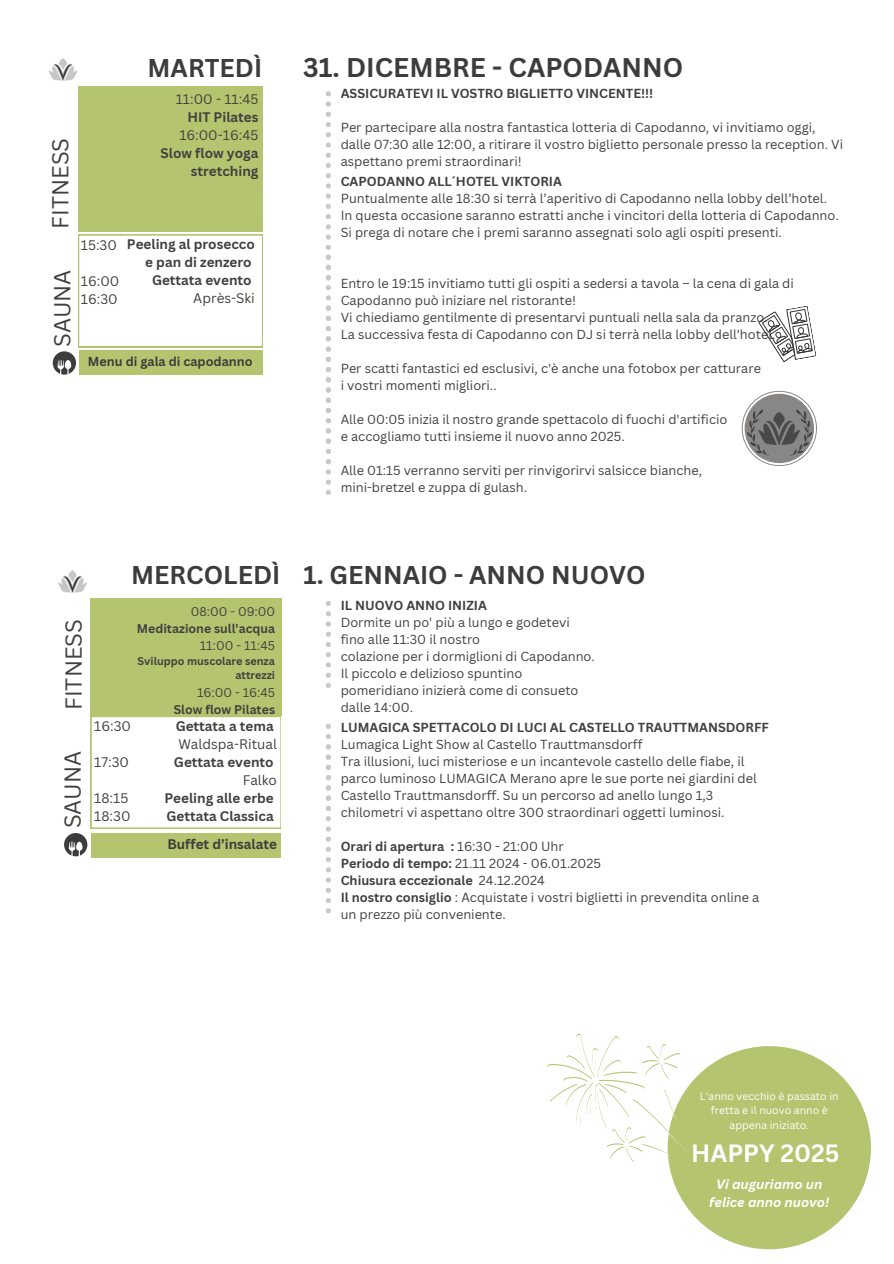
<style>
.page{position:relative;width:894px;height:1264px;background:#fff}
.page>*{position:absolute;margin:0;border:0;box-sizing:border-box;transform-origin:0 0}
.t1{font:700 26.4px "Canva Sans";color:#3d3c3c}
.t2{font:700 25.05px "Canva Sans";color:#3d3c3c}
.t3{font:700 24.45px "Canva Sans";color:#fff}
.t4{font:22.5px "Canva Sans";color:#42403e}
.t5{font:700 13.5px/18px "Canva Sans";color:#42403e;text-align:right}
.t6{font:13.5px/18px "Canva Sans";color:#42403e}
.t7{font:700 13.5px "Canva Sans";color:#3d3c3c}
.t8{font:italic 700 13.2px/17.5px "Canva Sans";color:#fff;text-align:center}
.t9{font:12.75px/17px "Canva Sans";color:#42403e}
.t10{font:700 12.75px "Canva Sans";color:#42403e}
.t11{font:700 12.6px "Canva Sans";color:#3d3c3c}
.t12{font:700 12.3px "Canva Sans";color:#42403e}
.t13{font:12.3px "Canva Sans";color:#42403e}
.t14{font:700 10.8px/14.4px "Canva Sans";color:#42403e;text-align:right}
.t15{font:10.5px/14.4px "Canva Sans";color:#fff;text-align:center}
.s1{font-weight:400}
.s2{font-weight:700}
</style>
<div class="page">
<div style="left:78px;top:86px;width:184px;height:145px;background:#b5c46f"></div>
<img style="left:48px;top:58px;width:30px;height:23px">
<svg style="left:326px;top:153px;width:5px;height:35px"></svg>
<svg style="left:326px;top:91px;width:5px;height:56px"></svg>
<svg style="left:53px;top:234px;width:210px;height:140px"></svg>
<div style="left:667px;top:1046px;width:203px;height:203px;background:#b5c46f;border-radius:50%"></div>
<svg style="left:547px;top:1033px;width:144px;height:141px"></svg>
<svg style="left:741px;top:391px;width:75px;height:75px"></svg>
<img style="left:757px;top:411px;width:43px;height:34px">
<svg style="left:758px;top:306px;width:58px;height:56px"></svg>
<div style="left:90px;top:598px;width:191px;height:118px;background:#b5c46f"></div>
<img style="left:58px;top:570px;width:29px;height:23px">
<div style="left:91px;top:833px;width:189px;height:24px;background:#b5c46f"></div>
<svg style="left:64px;top:716px;width:217px;height:140px"></svg>
<svg style="left:326px;top:601px;width:5px;height:35px"></svg>
<svg style="left:326px;top:642px;width:5px;height:35px"></svg>
<svg style="left:326px;top:683px;width:5px;height:209px"></svg>
<svg style="left:326px;top:898px;width:5px;height:16px"></svg>
<svg style="left:326px;top:194px;width:5px;height:157px"></svg>
<svg style="left:326px;top:357px;width:5px;height:35px"></svg>
<svg style="left:326px;top:398px;width:5px;height:86px"></svg>
<svg style="left:326px;top:490px;width:5px;height:5px"></svg>
<h4 class="t4" style="left:44px;top:229px;width:92px;rotate:-90deg">FITNESS</h4>
<p class="t4" style="left:46px;top:347px;width:79px;rotate:-90deg">SAUNA</p>
<h5 class="t2" style="left:147px;top:50px;width:116px">MARTEDÌ</h5>
<h5 class="t1" style="left:303px;top:48px;width:381px">31. DICEMBRE - CAPODANNO</h5>
<p class="t5" style="left:160px;top:89px;width:99px"><span class="s1">11:00 - 11:45<br></span>HIT Pilates<br><span class="s1">16:00-16:45<br></span>Slow flow yoga stretching</p>
<h2 class="t6" style="left:81px;top:236px;width:38px">15:30</h2>
<h5 class="t6" style="left:81px;top:272px;width:40px">16:00<br>16:30</h5>
<h1 class="t5" style="left:127px;top:235px;width:129px">Peeling al prosecco e pan di zenzero<br>Gettata evento</h1>
<h5 class="t6" style="left:193px;top:289px;width:63px">Après-Ski</h5>
<h1 class="t11" style="left:88px;top:353px;width:166px">Menu di gala di capodanno</h1>
<p class="t10" style="left:340px;top:84px;width:314px">ASSICURATEVI IL VOSTRO BIGLIETTO VINCENTE!!!</p>
<p class="t9" style="left:340px;top:118px;width:503px">Per partecipare alla nostra fantastica lotteria di Capodanno, vi invitiamo oggi, dalle 07:30 alle 12:00, a ritirare il vostro biglietto personale presso la reception. Vi aspettano premi straordinari!</p>
<p class="t10" style="left:340px;top:172px;width:222px">CAPODANNO ALL´HOTEL VIKTORIA</p>
<p class="t9" style="left:340px;top:190px;width:499px">Puntualmente alle 18:30 si terrà l’aperitivo di Capodanno nella lobby dell’hotel.<br>In questa occasione saranno estratti anche i vincitori della lotteria di Capodanno.<br>Si prega di notare che i premi saranno assegnati solo agli ospiti presenti.</p>
<p class="t9" style="left:340px;top:275px;width:454px">Entro le 19:15 invitiamo tutti gli ospiti a sedersi a tavola – la cena di gala di Capodanno può iniziare nel ristorante!<br>Vi chiediamo gentilmente di presentarvi puntuali nella sala da pranzo.<br>La successiva festa di Capodanno con DJ si terrà nella lobby dell'hotel.</p>
<p class="t9" style="left:340px;top:360px;width:421px">Per scatti fantastici ed esclusivi, c'è anche una fotobox per catturare i vostri momenti migliori..</p>
<p class="t9" style="left:340px;top:411px;width:388px">Alle 00:05 inizia il nostro grande spettacolo di fuochi d'artificio e accogliamo tutti insieme il nuovo anno 2025.</p>
<p class="t9" style="left:340px;top:462px;width:363px">Alle 01:15 verranno serviti per rinvigorirvi salsicce bianche, mini-bretzel e zuppa di gulash.</p>
<p class="t2" style="left:131px;top:557px;width:151px">MERCOLEDÌ</p>
<h2 class="t2" style="left:303px;top:557px;width:343px">1. GENNAIO - ANNO NUOVO</h2>
<h1 class="t4" style="left:58px;top:710px;width:92px;rotate:-90deg">FITNESS</h1>
<p class="t4" style="left:57px;top:828px;width:79px;rotate:-90deg">SAUNA</p>
<p class="t13" style="left:191px;top:603px;width:86px">08:00 - 09:00</p>
<p class="t12" style="left:137px;top:620px;width:140px">Meditazione sull'acqua</p>
<p class="t13" style="left:200px;top:637px;width:77px">11:00 - 11:45</p>
<p class="t14" style="left:138px;top:653px;width:139px">Sviluppo muscolare senza attrezzi</p>
<p class="t13" style="left:197px;top:683px;width:80px">16:00 - 16:45</p>
<p class="t12" style="left:174px;top:700px;width:103px">Slow flow Pilates</p>
<p class="t6" style="left:94px;top:716px;width:38px">16:30</p>
<p class="t6" style="left:94px;top:752px;width:36px">17:30</p>
<p class="t6" style="left:94px;top:788px;width:38px">18:15<br>18:30</p>
<p class="t5" style="left:164px;top:716px;width:114px">Gettata a tema<br><span class="s1">Waldspa-Ritual<br></span>Gettata evento<br><span class="s1">Falko<br></span>Peeling alle erbe<br>Gettata Classica</p>
<h2 class="t7" style="left:167px;top:834px;width:111px">Buffet d’insalate</h2>
<p class="t10" style="left:340px;top:596px;width:148px">IL NUOVO ANNO INIZIA</p>
<p class="t9" style="left:340px;top:613px;width:255px">Dormite un po' più a lungo e godetevi fino alle 11:30 il nostro<br>colazione per i dormiglioni di Capodanno.<br>Il piccolo e delizioso spuntino pomeridiano inizierà come di consueto dalle 14:00.</p>
<p class="t10" style="left:340px;top:718px;width:429px">LUMAGICA SPETTACOLO DI LUCI AL CASTELLO TRAUTTMANSDORFF</p>
<p class="t9" style="left:340px;top:735px;width:417px">Lumagica Light Show al Castello Trauttmansdorff<br>Tra illusioni, luci misteriose e un incantevole castello delle fiabe, il parco luminoso LUMAGICA Merano apre le sue porte nei giardini del Castello Trauttmansdorff. Su un percorso ad anello lungo 1,3 chilometri vi aspettano oltre 300 straordinari oggetti luminosi.</p>
<p class="t9" style="left:340px;top:837px;width:420px"><span class="s2">Orari di apertura :</span> 16:30 - 21:00 Uhr<br><span class="s2">Periodo di tempo:</span> 21.11 2024 - 06.01.2025<br><span class="s2">Chiusura eccezionale</span> 24.12.2024<br><span class="s2">Il nostro consiglio</span> : Acquistate i vostri biglietti in prevendita online a un prezzo più conveniente.</p>
<p class="t15" style="left:699px;top:1088px;width:140px">L'anno vecchio è passato in fretta e il nuovo anno è appena iniziato.</p>
<p class="t3" style="left:691px;top:1136px;width:150px">HAPPY 2025</p>
<h2 class="t8" style="left:709px;top:1175px;width:121px">Vi auguriamo un felice anno nuovo!</h2>
</div>
